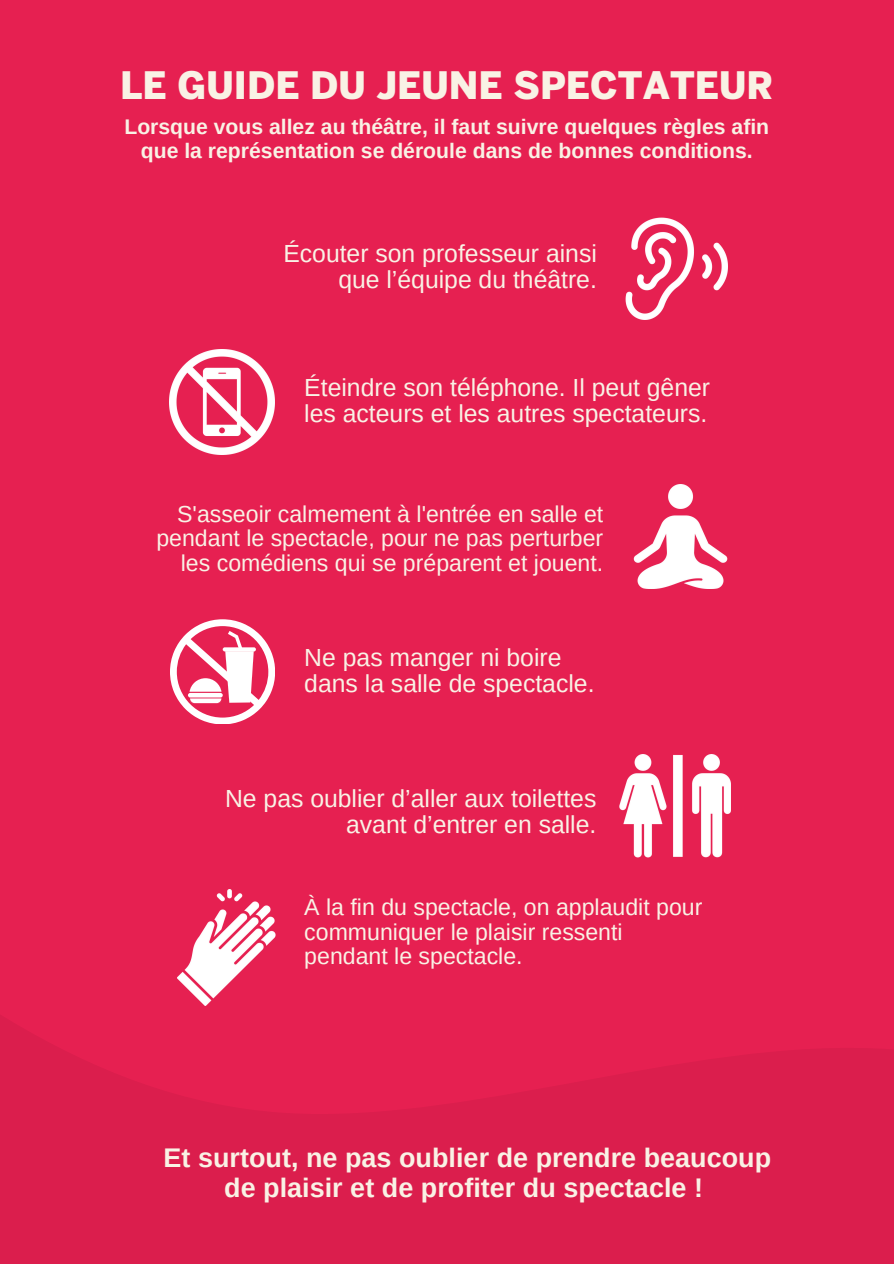
<style>
.page{position:relative;width:894px;height:1264px;background:#fff}
.page>*{position:absolute;margin:0;border:0;box-sizing:border-box;transform-origin:0 0}
.t1{font:900 37.5px "Benton Sans";color:#f9f2e5}
.t2{font:700 27px/29.2px "Arimo";color:#f9f2e5;text-align:center}
.t3{font:24.75px "Arimo";color:#f9f2e5}
.t4{font:23.1px/24.8px "Arimo";color:#f9f2e5}
.t5{font:700 21.15px/23.9px "Arimo";color:#f9f2e5;text-align:center}
</style>
<div class="page">
<div style="left:0;top:0;width:893px;height:1263px;background:#e62051"></div>
<svg style="left:0;top:669px;width:893px;height:594px"></svg>
<img style="left:178px;top:889px;width:97px;height:116px">
<img style="left:618px;top:754px;width:112px;height:104px">
<img style="left:625px;top:217px;width:102px;height:102px">
<img style="left:170px;top:350px;width:104px;height:104px">
<img style="left:633px;top:485px;width:95px;height:103px">
<svg style="left:170px;top:619px;width:104px;height:105px"></svg>
<h1 class="t1" style="left:120px;top:63px;width:654px">LE GUIDE DU JEUNE SPECTATEUR</h1>
<h4 class="t5" style="left:124px;top:114px;width:646px">Lorsque vous allez au théâtre, il faut suivre quelques règles afin que la représentation se déroule dans de bonnes conditions.</h4>
<p class="t3" style="left:283px;top:240px;width:315px">Écouter son professeur ainsi</p>
<p class="t3" style="left:338px;top:266px;width:260px">que l’équipe du théâtre.</p>
<p class="t3" style="left:304px;top:374px;width:407px">Éteindre son téléphone. Il peut gêner</p>
<h3 class="t3" style="left:304px;top:400px;width:404px">les acteurs et les autres spectateurs.</h3>
<h3 class="t4" style="left:156px;top:501px;width:448px;text-align:right">S'asseoir calmement à l'entrée en salle et pendant le spectacle, pour ne pas perturber les comédiens qui se préparent et jouent.</h3>
<p class="t3" style="left:304px;top:643px;width:258px">Ne pas manger ni boire</p>
<p class="t3" style="left:304px;top:669px;width:291px">dans la salle de spectacle.</p>
<p class="t3" style="left:225px;top:785px;width:373px">Ne pas oublier d’aller aux toilettes</p>
<h3 class="t3" style="left:346px;top:810px;width:252px">avant d’entrer en salle.</h3>
<p class="t4" style="left:304px;top:894px;width:399px">À la fin du spectacle, on applaudit pour communiquer le plaisir ressenti pendant le spectacle.</p>
<p class="t2" style="left:163px;top:1143px;width:609px">Et surtout, ne pas oublier de prendre beaucoup de plaisir et de profiter du spectacle !</p>
</div>
